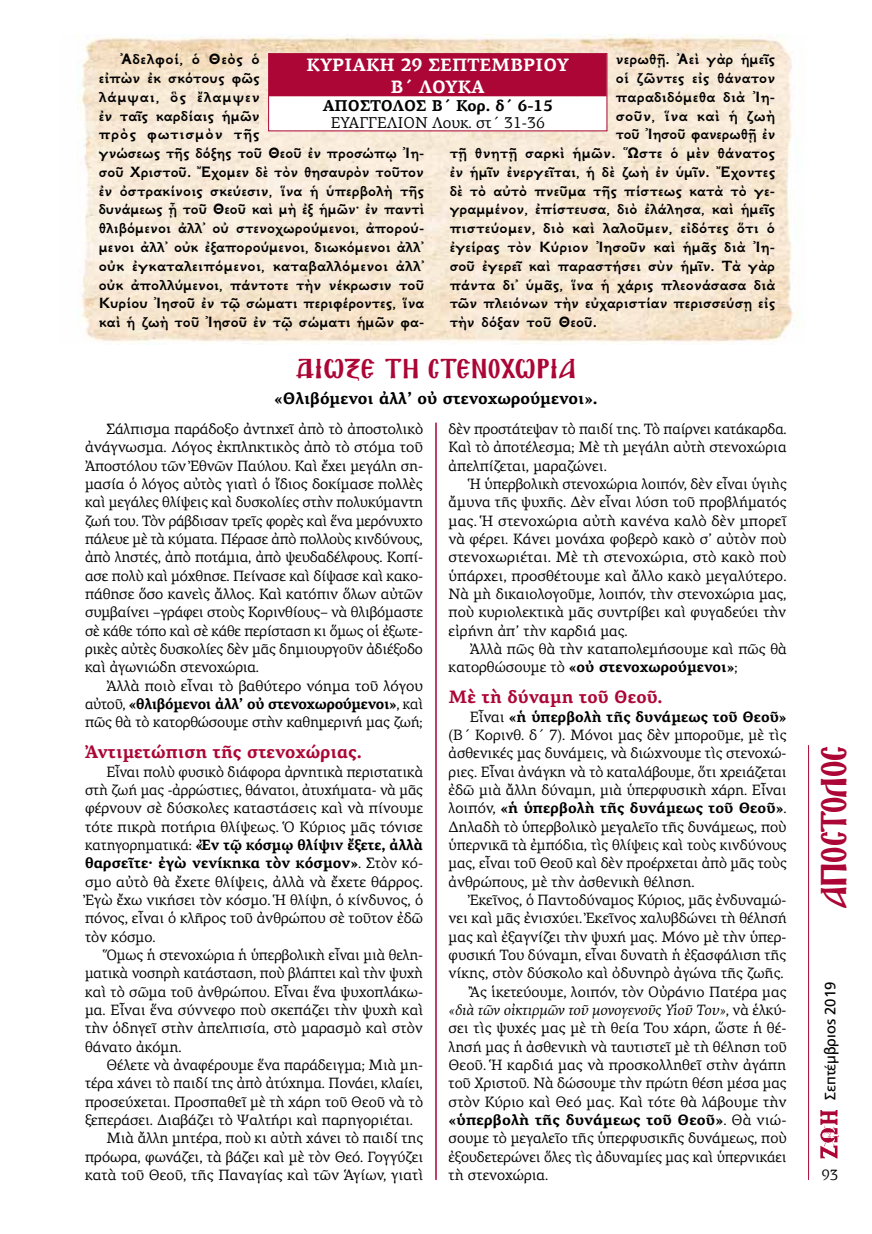
<style>
.page{position:relative;width:872px;height:1234px;background:#fff}
.page>*{position:absolute;margin:0;border:0;box-sizing:border-box;transform-origin:0 0}
.t1{font:31.5px "Mg Agion Oros UC Normal";letter-spacing:.025em;color:#ab0635}
.t2{font:24px "Mg Agion Oros UC Normal";letter-spacing:.06em;color:#ab0635}
.t3{font:700 18px "PF Agora Serif Pro";color:#ab0635}
.t4{font:700 18px/21.3px "PF Agora Serif Pro";color:#fff;text-align:center}
.t5{font:700 16.5px/18.8px "GFS Neohellenic";letter-spacing:.01em;color:#000}
.t6{font:700 16.5px "PF Agora Serif Pro";color:#000}
.t7{font:700 16.5px "GFS Neohellenic";letter-spacing:.03em;color:#000}
.t8{font:15.75px "PF Agora Serif Pro";color:#000}
.t9{font:700 15.75px "PF Agora Serif Pro";color:#000}
.t10{font:15px/18.3px "PF Agora Serif Pro";color:#000;text-align:justify}
.t11{font:italic 15px "PF Agora Serif Pro";color:#000}
.t12{font:700 15px "PF Agora Serif Pro";letter-spacing:.01em;color:#000}
.t13{font:15px "PF Catalog Poly";color:#000}
.s1{font-weight:700}
.s2{font-style:normal}
.s3{font-weight:400}
</style>
<div class="page">
<img style="left:820px;top:1110px;width:19px;height:48px">
<hr style="left:808px;top:745px;width:1px;height:434px;background:#ab0635">
<hr style="left:435px;top:422px;width:2px;height:757px;background:#ab0635">
<img style="left:78px;top:34px;width:717px;height:310px">
<svg style="left:270px;top:55px;width:335px;height:74px"></svg>
<div style="left:268px;top:53px;width:339px;height:78px;border:1px solid #ab0635"></div>
<p class="t5" style="left:99px;top:49px;width:327px;text-indent:21px">Ἀδελφοί, ὁ Θεὸς ὁ<br>εἰπὼν ἐκ σκότους φῶς<br>λάμψαι, ὃς ἔλαμψεν<br>ἐν ταῖς καρδίαις ἡμῶν<br>πρὸς φωτισμὸν τῆς<br>γνώσεως τῆς δόξης τοῦ Θεοῦ ἐν προσώπῳ Ἰη&shy;σοῦ Χριστοῦ. Ἔχομεν δὲ τὸν θησαυρὸν τοῦτον ἐν ὀστρακίνοις σκεύεσιν, ἵνα ἡ ὑπερβολὴ τῆς δυνάμεως ᾖ τοῦ Θεοῦ καὶ μὴ ἐξ ἡμῶν· ἐν παντὶ θλιβόμενοι ἀλλ᾽ οὐ στενοχωρούμενοι, ἀπορού&shy;μενοι ἀλλ᾽ οὐκ ἐξαπορούμενοι, διωκόμενοι ἀλλ᾽ οὐκ ἐγκαταλειπόμενοι, καταβαλλόμενοι ἀλλ᾽ οὐκ ἀπολλύμενοι, πάντοτε τὴν νέκρωσιν τοῦ Κυρίου Ἰησοῦ ἐν τῷ σώματι περιφέροντες, ἵνα καὶ ἡ ζωὴ τοῦ Ἰησοῦ ἐν τῷ σώματι ἡμῶν φα-</p>
<p class="t5" style="left:616px;top:49px;width:161px">νερωθῇ. Ἀεὶ γὰρ ἡμεῖς</p>
<p class="t4" style="left:306px;top:55px;width:264px">ΚΥΡΙΑΚΗ 29 ΣΕΠΤΕΜΒΡΙΟΥ<br>Β΄ ΛΟΥΚΑ</p>
<p class="t9" style="left:323px;top:95px;width:231px">ΑΠΟΣΤΟΛΟΣ Β΄ Κορ. δ΄ 6-15</p>
<p class="t8" style="left:331px;top:113px;width:216px">ΕΥΑΓΓΕΛΙΟΝ Λουκ. στ΄ 31-36</p>
<p class="t5" style="left:616px;top:67px;width:161px">οἱ ζῶντες εἰς θάνατον</p>
<p class="t5" style="left:616px;top:86px;width:161px">παραδιδόμεθα διὰ Ἰη-</p>
<p class="t7" style="left:616px;top:103px;width:161px">σοῦν, ἵνα καὶ ἡ ζωὴ</p>
<p class="t5" style="left:616px;top:124px;width:161px">τοῦ Ἰησοῦ φανερωθῇ ἐν</p>
<p class="t5" style="left:450px;top:142px;width:327px">τῇ θνητῇ σαρκὶ ἡμῶν. Ὥστε ὁ μὲν θάνατος</p>
<p class="t5" style="left:450px;top:161px;width:327px">ἐν ἡμῖν ἐνεργεῖται, ἡ δὲ ζωὴ ἐν ὑμῖν. Ἔχοντες</p>
<p class="t5" style="left:450px;top:180px;width:327px">δὲ τὸ αὐτὸ πνεῦμα τῆς πίστεως κατὰ τὸ γε-</p>
<p class="t5" style="left:450px;top:199px;width:327px">γραμμένον, ἐπίστευσα, διὸ ἐλάλησα, καὶ ἡμεῖς</p>
<p class="t5" style="left:450px;top:217px;width:327px">πιστεύομεν, διὸ καὶ λαλοῦμεν, εἰδότες ὅτι ὁ</p>
<p class="t5" style="left:450px;top:236px;width:327px">ἐγείρας τὸν Κύριον Ἰησοῦν καὶ ἡμᾶς διὰ Ἰη-</p>
<p class="t5" style="left:450px;top:255px;width:327px">σοῦ ἐγερεῖ καὶ παραστήσει σὺν ἡμῖν. Τὰ γὰρ</p>
<p class="t5" style="left:450px;top:274px;width:327px">πάντα δι᾽ ὑμᾶς, ἵνα ἡ χάρις πλεονάσασα διὰ</p>
<p class="t5" style="left:450px;top:292px;width:327px">τῶν πλειόνων τὴν εὐχαριστίαν περισσεύσῃ εἰς</p>
<p class="t5" style="left:450px;top:311px;width:149px">τὴν δόξαν τοῦ Θεοῦ.</p>
<h2 class="t2" style="left:296px;top:359px;width:280px">ΔΙΩΞΕ ΤΗ ΣΤΕΝΟΧΩΡΙΑ</h2>
<p class="t6" style="left:274px;top:387px;width:325px">«Θλιβόμενοι ἀλλ’ οὐ στενοχωρούμενοι».</p>
<p class="t10" style="left:85px;top:419px;width:340px;text-indent:21px">Σάλπισμα παράδοξο ἀντηχεῖ ἀπὸ τὸ ἀποστολικὸ ἀνάγνωσμα. Λόγος ἐκπληκτικὸς ἀπὸ τὸ στόμα τοῦ Ἀποστόλου τῶν Ἐθνῶν Παύλου. Καὶ ἔχει μεγάλη ση&shy;μασία ὁ λόγος αὐτὸς γιατὶ ὁ ἴδιος δοκίμασε πολλὲς καὶ μεγάλες θλίψεις καὶ δυσκολίες στὴν πολυκύμαντη ζωή του. Τὸν ράβδισαν τρεῖς φορὲς καὶ ἕνα μερόνυχτο πάλευε μὲ τὰ κύματα. Πέρασε ἀπὸ πολλοὺς κινδύνους, ἀπὸ ληστές, ἀπὸ ποτάμια, ἀπὸ ψευδαδέλφους. Κοπί&shy;ασε πολὺ καὶ μόχθησε. Πείνασε καὶ δίψασε καὶ κακο&shy;πάθησε ὅσο κανεὶς ἄλλος. Καὶ κατόπιν ὅλων αὐτῶν συμβαίνει –γράφει στοὺς Κορινθίους– νὰ θλιβόμαστε σὲ κάθε τόπο καὶ σὲ κάθε περίσταση κι ὅμως οἱ ἐξωτε&shy;ρικὲς αὐτὲς δυσκολίες δὲν μᾶς δημιουργοῦν ἀδιέξοδο καὶ ἀγωνιώδη στενοχώρια.</p>
<p class="t10" style="left:85px;top:676px;width:339px;text-indent:21px">Ἀλλὰ ποιὸ εἶναι τὸ βαθύτερο νόημα τοῦ λόγου αὐτοῦ, <span class="s1">«θλιβόμενοι ἀλλ’ οὐ στενοχωρούμενοι»</span>, καὶ πῶς θὰ τὸ κατορθώσουμε στὴν καθημερινή μας ζωή;</p>
<p class="t3" style="left:85px;top:740px;width:278px">Ἀντιμετώπιση τῆς στενοχώριας.</p>
<p class="t10" style="left:85px;top:762px;width:340px;text-indent:21px">Εἶναι πολὺ φυσικὸ διάφορα ἀρνητικὰ περιστατικὰ στὴ ζωή μας -ἀρρώστιες, θάνατοι, ἀτυχήματα- νὰ μᾶς φέρνουν σὲ δύσκολες καταστάσεις καὶ νὰ πίνουμε τότε πικρὰ ποτήρια θλίψεως. Ὁ Κύριος μᾶς τόνισε κατηγορηματικά: <span class="s1">«Ἐν τῷ κόσμῳ θλίψιν ἔξετε, ἀλλὰ θαρσεῖτε· ἐγὼ νενίκηκα τὸν κόσμον»</span>. Στὸν κό&shy;σμο αὐτὸ θὰ ἔχετε θλίψεις, ἀλλὰ νὰ ἔχετε θάρρος.<br>Ἐγὼ ἔχω νικήσει τὸν κόσμο. Ἡ θλίψη, ὁ κίνδυνος, ὁ πόνος, εἶναι ὁ κλῆρος τοῦ ἀνθρώπου σὲ τοῦτον ἐδῶ τὸν κόσμο.</p>
<p class="t10" style="left:85px;top:945px;width:340px;text-indent:21px">Ὅμως ἡ στενοχώρια ἡ ὑπερβολικὴ εἶναι μιὰ θελη&shy;ματικὰ νοσηρὴ κατάσταση, ποὺ βλάπτει καὶ τὴν ψυχὴ καὶ τὸ σῶμα τοῦ ἀνθρώπου. Εἶναι ἕνα ψυχοπλάκω&shy;μα. Εἶναι ἕνα σύννεφο ποὺ σκεπάζει τὴν ψυχὴ καὶ τὴν ὁδηγεῖ στὴν ἀπελπισία, στὸ μαρασμὸ καὶ στὸν θάνατο ἀκόμη.</p>
<p class="t10" style="left:106px;top:1055px;width:318px">Θέλετε νὰ ἀναφέρουμε ἕνα παράδειγμα; Μιὰ μη-</p>
<p class="t10" style="left:85px;top:1073px;width:339px">τέρα χάνει τὸ παιδί της ἀπὸ ἀτύχημα. Πονάει, κλαίει,</p>
<p class="t10" style="left:85px;top:1092px;width:339px">προσεύχεται. Προσπαθεῖ μὲ τὴ χάρη τοῦ Θεοῦ νὰ τὸ</p>
<p class="t10" style="left:85px;top:1110px;width:329px">ξεπεράσει. Διαβάζει τὸ Ψαλτήρι καὶ παρηγοριέται.</p>
<p class="t10" style="left:106px;top:1128px;width:318px">Μιὰ ἄλλη μητέρα, ποὺ κι αὐτὴ χάνει τὸ παιδί της</p>
<p class="t10" style="left:85px;top:1147px;width:339px">πρόωρα, φωνάζει, τὰ βάζει καὶ μὲ τὸν Θεό. Γογγύζει</p>
<p class="t10" style="left:85px;top:1165px;width:340px">κατὰ τοῦ Θεοῦ, τῆς Παναγίας καὶ τῶν Ἁγίων, γιατὶ</p>
<p class="t10" style="left:448px;top:419px;width:339px">δὲν προστάτεψαν τὸ παιδί της. Τὸ παίρνει κατάκαρδα.<br>Καὶ τὸ ἀποτέλεσμα; Μὲ τὴ μεγάλη αὐτὴ στενοχώρια ἀπελπίζεται, μαραζώνει.</p>
<p class="t10" style="left:448px;top:474px;width:340px;text-indent:21px">Ἡ ὑπερβολικὴ στενοχώρια λοιπόν, δὲν εἶναι ὑγιὴς ἄμυνα τῆς ψυχῆς. Δὲν εἶναι λύση τοῦ προβλήματός μας. Ἡ στενοχώρια αὐτὴ κανένα καλὸ δὲν μπορεῖ νὰ φέρει. Κάνει μονάχα φοβερὸ κακὸ σ’ αὐτὸν ποὺ στενοχωριέται. Μὲ τὴ στενοχώρια, στὸ κακὸ ποὺ ὑπάρχει, προσθέτουμε καὶ ἄλλο κακὸ μεγαλύτερο.<br>Νὰ μὴ δικαιολογοῦμε, λοιπόν, τὴν στενοχώρια μας, ποὺ κυριολεκτικὰ μᾶς συντρίβει καὶ φυγαδεύει τὴν εἰρήνη ἀπ’ τὴν καρδιά μας.</p>
<p class="t10" style="left:448px;top:639px;width:340px;text-indent:21px">Ἀλλὰ πῶς θὰ τὴν καταπολεμήσουμε καὶ πῶς θὰ κατορθώσουμε τὸ <span class="s1">«οὐ στενοχωρούμενοι»</span>;</p>
<p class="t3" style="left:448px;top:685px;width:215px">Μὲ τὴ δύναμη τοῦ Θεοῦ.</p>
<p class="t10" style="left:448px;top:707px;width:340px;text-indent:21px">Εἶναι <span class="s1">«ἡ ὑπερβολὴ τῆς δυνάμεως τοῦ Θεοῦ» </span>(Β΄ Κορινθ. δ΄ 7). Μόνοι μας δὲν μποροῦμε, μὲ τὶς ἀσθενικές μας δυνάμεις, νὰ διώχνουμε τὶς στενοχώ&shy;ριες. Εἶναι ἀνάγκη νὰ τὸ καταλάβουμε, ὅτι χρειάζεται ἐδῶ μιὰ ἄλλη δύναμη, μιὰ ὑπερφυσικὴ χάρη. Εἶναι λοιπόν, <span class="s1">«ἡ ὑπερβολὴ τῆς δυνάμεως τοῦ Θεοῦ»</span>.<br>Δηλαδὴ τὸ ὑπερβολικὸ μεγαλεῖο τῆς δυνάμεως, ποὺ ὑπερνικᾶ τὰ ἐμπόδια, τὶς θλίψεις καὶ τοὺς κινδύνους μας, εἶναι τοῦ Θεοῦ καὶ δὲν προέρχεται ἀπὸ μᾶς τοὺς ἀνθρώπους, μὲ τὴν ἀσθενικὴ θέληση.</p>
<p class="t10" style="left:470px;top:890px;width:318px">Ἐκεῖνος, ὁ Παντοδύναμος Κύριος, μᾶς ἐνδυναμώ-</p>
<p class="t10" style="left:448px;top:908px;width:340px">νει καὶ μᾶς ἐνισχύει. Ἐκεῖνος χαλυβδώνει τὴ θέλησή</p>
<p class="t10" style="left:448px;top:927px;width:339px">μας καὶ ἐξαγνίζει τὴν ψυχή μας. Μόνο μὲ τὴν ὑπερ-</p>
<p class="t10" style="left:448px;top:945px;width:339px">φυσική Του δύναμη, εἶναι δυνατὴ ἡ ἐξασφάλιση τῆς</p>
<p class="t10" style="left:448px;top:963px;width:336px">νίκης, στὸν δύσκολο καὶ ὀδυνηρὸ ἀγώνα τῆς ζωῆς.</p>
<p class="t10" style="left:470px;top:982px;width:318px">Ἂς ἱκετεύουμε, λοιπόν, τὸν Οὐράνιο Πατέρα μας</p>
<p class="t11" style="left:448px;top:1000px;width:339px">«διὰ τῶν οἰκτιρμῶν τοῦ μονογενοῦς Υἱοῦ Του»<span class="s2">, νὰ ἑλκύ-</span></p>
<p class="t10" style="left:448px;top:1018px;width:339px">σει τὶς ψυχές μας μὲ τὴ θεία Του χάρη, ὥστε ἡ θέ-</p>
<p class="t10" style="left:448px;top:1037px;width:340px">λησή μας ἡ ἀσθενικὴ νὰ ταυτιστεῖ μὲ τὴ θέληση τοῦ</p>
<p class="t10" style="left:448px;top:1055px;width:339px">Θεοῦ. Ἡ καρδιά μας νὰ προσκολληθεῖ στὴν ἀγάπη</p>
<p class="t10" style="left:448px;top:1073px;width:339px">τοῦ Χριστοῦ. Νὰ δώσουμε τὴν πρώτη θέση μέσα μας</p>
<p class="t10" style="left:448px;top:1092px;width:339px">στὸν Κύριο καὶ Θεό μας. Καὶ τότε θὰ λάβουμε τὴν</p>
<p class="t12" style="left:448px;top:1110px;width:339px">«ὑπερβολὴ τῆς δυνάμεως τοῦ Θεοῦ»<span class="s3">. Θὰ νιώ-</span></p>
<p class="t10" style="left:448px;top:1128px;width:340px">σουμε τὸ μεγαλεῖο τῆς ὑπερφυσικῆς δυνάμεως, ποὺ</p>
<p class="t10" style="left:448px;top:1147px;width:339px">ἐξουδετερώνει ὅλες τὶς ἀδυναμίες μας καὶ ὑπερνικάει</p>
<p class="t10" style="left:448px;top:1165px;width:101px">τὴ στενοχώρια.</p>
<h1 class="t1" style="left:820px;top:907px;width:164px;rotate:-90deg">APOSTOLOS</h1>
<p class="t13" style="left:821px;top:1099px;width:120px;rotate:-90deg">Σεπτέμβριος 2019</p>
<p class="t10" style="left:821px;top:1165px;width:18px">93</p>
</div>
